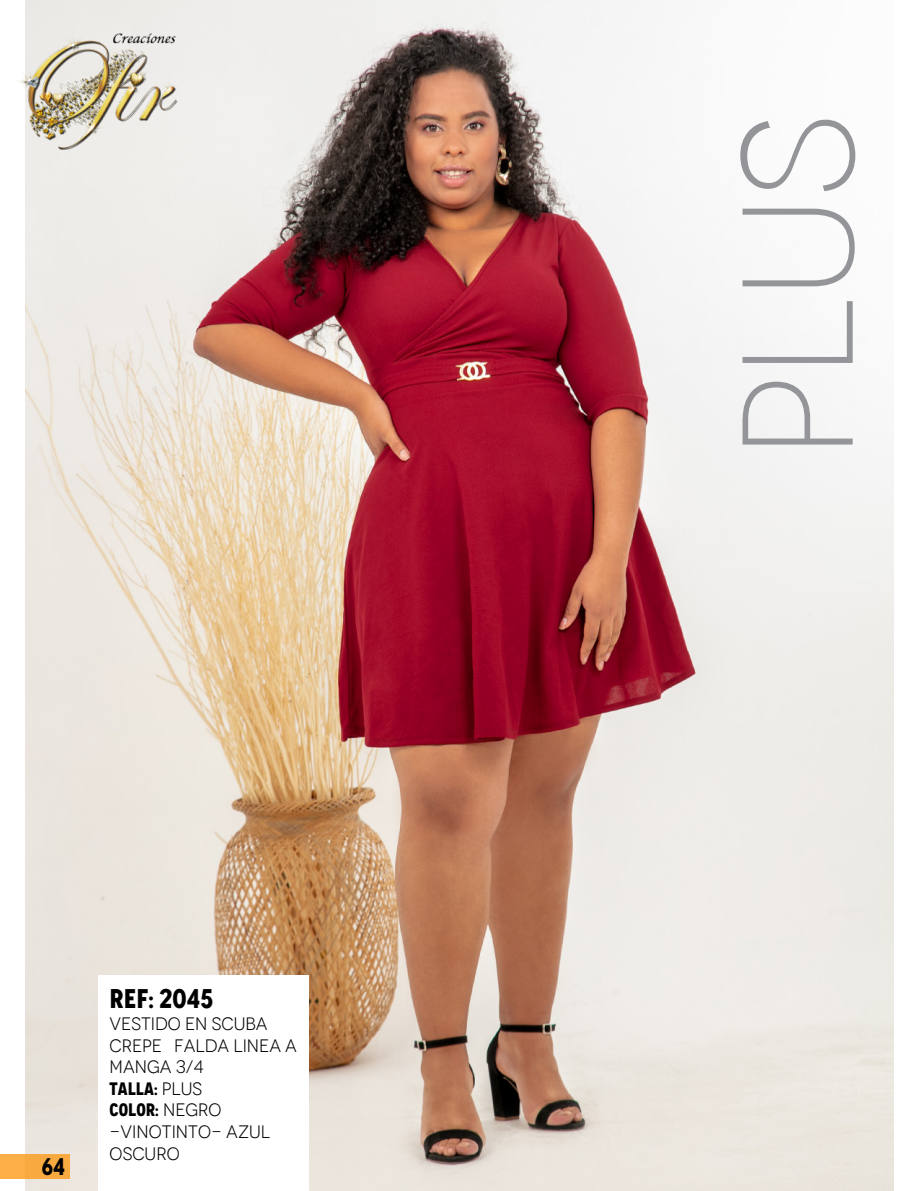
<style>
.page{position:relative;width:915px;height:1191px;background:#fff}
.page>*{position:absolute;margin:0;border:0;box-sizing:border-box;transform-origin:0 0}
.t1{font:300 157.2px "Novecento";color:#939598}
.t2{font:700 condensed 27px "Novecento";color:#000}
.t3{font:700 condensed 24px "Novecento";color:#000}
.t4{font:18px/21.6px "Novecento";color:#000}
.s1{font-weight:700;font-stretch:condensed}
</style>
<div class="page">
<img style="left:26px;top:0;width:867px;height:1191px">
<img style="left:19px;top:26px;width:175px;height:128px">
<div style="left:0;top:1154px;width:70px;height:24px;background:#f8aa41"></div>
<div style="left:98px;top:976px;width:210px;height:215px;background:#fff"></div>
<h3 class="t3" style="left:42px;top:1151px;width:25px">64</h3>
<h2 class="t2" style="left:109px;top:982px;width:105px">REF: 2045</h2>
<p class="t4" style="left:109px;top:1013px;width:189px">VESTIDO EN SCUBA<br>CREPE FALDA LINEA A<br>MANGA 3/4<br><span class="s1">TALLA:</span> PLUS<br><span class="s1">COLOR:</span> NEGRO -VINOTINTO- AZUL<br>OSCURO</p>
<h1 class="t1" style="left:708px;top:459px;width:348px;rotate:-90deg">PLUS</h1>
</div>
